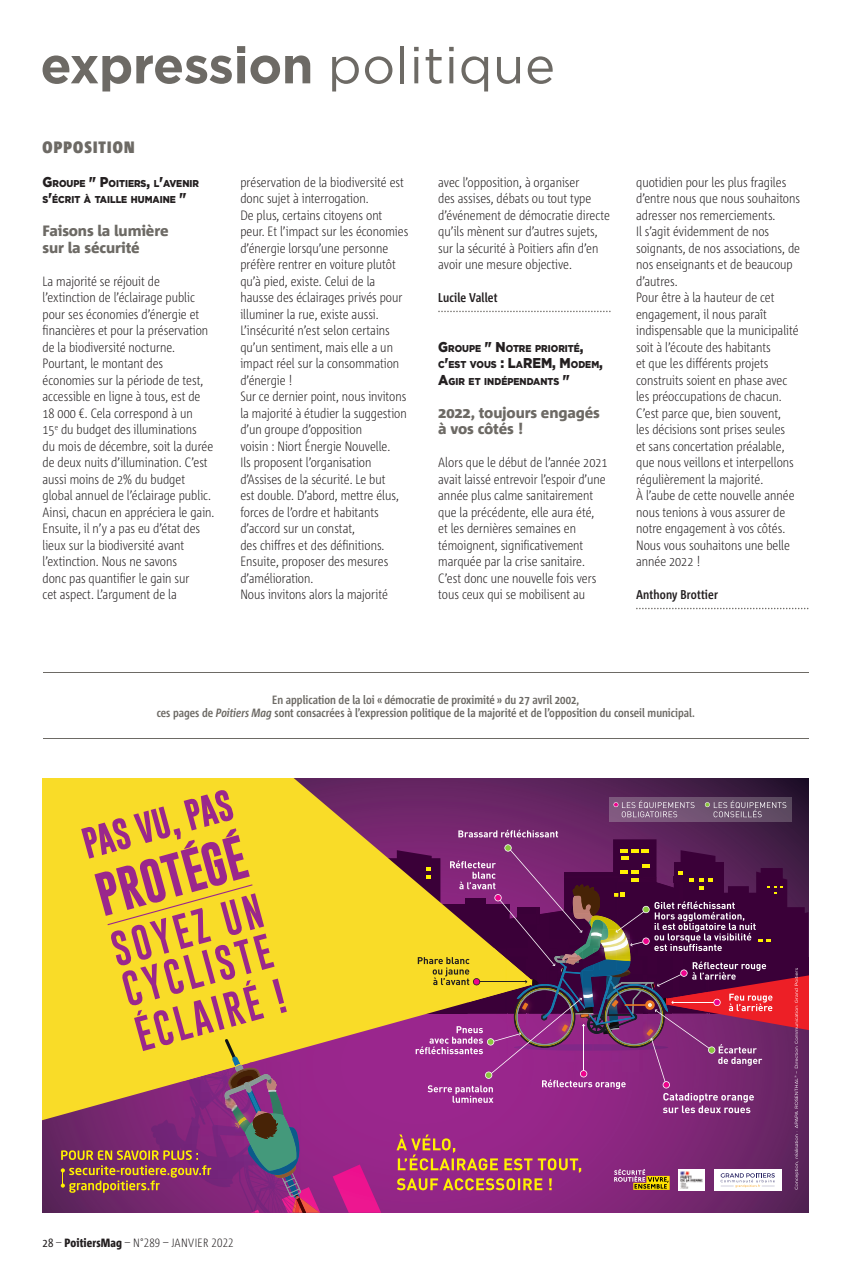
<style>
.page{position:relative;width:851px;height:1276px;background:#fff}
.page>*{position:absolute;margin:0;border:0;box-sizing:border-box;transform-origin:0 0}
.t1{font:700 51px "Gotham";letter-spacing:-.01em;color:#6d6a65}
.t2{font:900 16.5px "Corpid C1 Cd";letter-spacing:.07em;color:#6d6a65}
.t3{font:800 15px/16.5px "Corpid C1";letter-spacing:-.01em;color:#6d6a65}
.t4{font:300 13.5px/16.5px "Corpid C1 Cd";color:#231f20}
.t5{font:700 12.75px "Corpid C1 Cd";letter-spacing:.01em;color:#231f20}
.t6{font:700 12px/13.5px "Corpid C1 Cd";color:#6d6a65;text-align:center}
.t7{font:300 12px "Corpid C1 Cd";letter-spacing:.01em;color:#231f20}
.t8{font:900 10.05px/16.5px "Gotham";color:#231f20;scale:.91 1}
.s1{font-weight:400}
.s2{font-size:14.25px}
.s3{font-style:italic}
.s4{font-weight:800}
</style>
<div class="page">
<hr style="left:43px;top:738px;width:765px;height:1px;background:#6d6a65">
<hr style="left:43px;top:672px;width:765px;height:1px;background:#6d6a65">
<svg style="left:43px;top:779px;width:488px;height:343px;background:#d8b334"></svg>
<svg style="left:61px;top:789px;width:747px;height:423px;background:#a05f5b"></svg>
<img style="left:678px;top:1169px;width:26px;height:21px">
<svg style="left:438px;top:311px;width:172px;height:1px"></svg>
<svg style="left:636px;top:608px;width:172px;height:1px"></svg>
<img style="left:224px;top:1097px;width:13px;height:14px">
<h1 class="t1" style="left:40px;top:31px;width:516px">expression <span class="s1">politique</span></h1>
<p class="t2" style="left:43px;top:137px;width:93px">OPPOSITION</p>
<p class="t8" style="left:43px;top:175px;width:173px"><span class="s2">G</span>ROUPE <span class="s2">" P</span>OITIERS<span class="s2">,</span> L<span class="s2">'</span>AVENIR<br>S<span class="s2">'</span>ÉCRIT À TAILLE HUMAINE <span class="s2">"</span></p>
<p class="t3" style="left:43px;top:222px;width:127px">Faisons la lumière sur la sécurité</p>
<p class="t4" style="left:43px;top:272px;width:173px">La majorité se réjouit de l’extinction de l’éclairage public pour ses économies d’énergie et financières et pour la préservation de la biodiversité nocturne.<br>Pourtant, le montant des économies sur la période de test, accessible en ligne à tous, est de<br>18 000 €. Cela correspond à un<br>15<sup>e</sup> du budget des illuminations<br>du mois de décembre, soit la durée de deux nuits d’illumination. C’est aussi moins de 2% du budget global annuel de l’éclairage public.<br>Ainsi, chacun en appréciera le gain.<br>Ensuite, il n’y a pas eu d’état des lieux sur la biodiversité avant l’extinction. Nous ne savons<br>donc pas quantifier le gain sur<br>cet aspect. L’argument de la</p>
<p class="t4" style="left:240px;top:173px;width:169px">préservation de la biodiversité est donc sujet à interrogation.<br>De plus, certains citoyens ont peur. Et l’impact sur les économies d’énergie lorsqu’une personne préfère rentrer en voiture plutôt qu’à pied, existe. Celui de la hausse des éclairages privés pour illuminer la rue, existe aussi.<br>L’insécurité n’est selon certains qu’un sentiment, mais elle a un impact réel sur la consommation d’énergie !<br>Sur ce dernier point, nous invitons la majorité à étudier la suggestion d’un groupe d’opposition<br>voisin : Niort Énergie Nouvelle.<br>Ils proposent l’organisation d’Assises de la sécurité. Le but<br>est double. D’abord, mettre élus, forces de l’ordre et habitants d’accord sur un constat,<br>des chiffres et des définitions.<br>Ensuite, proposer des mesures d’amélioration.<br>Nous invitons alors la majorité</p>
<p class="t4" style="left:438px;top:173px;width:173px">avec l’opposition, à organiser<br>des assises, débats ou tout type d’événement de démocratie directe qu’ils mènent sur d’autres sujets, sur la sécurité à Poitiers afin d’en avoir une mesure objective.</p>
<p class="t5" style="left:438px;top:290px;width:61px">Lucile Vallet</p>
<p class="t8" style="left:438px;top:340px;width:182px"><span class="s2">G</span>ROUPE <span class="s2">" N</span>OTRE PRIORITÉ<span class="s2">,<br></span>C<span class="s2">'</span>EST VOUS <span class="s2">: L</span>A<span class="s2">REM, M</span>ODEM<span class="s2">,<br>A</span>GIR ET INDÉPENDANTS <span class="s2">"</span></p>
<p class="t3" style="left:438px;top:404px;width:163px">2022, toujours engagés à vos côtés !</p>
<p class="t4" style="left:438px;top:454px;width:171px">Alors que le début de l’année 2021 avait laissé entrevoir l’espoir d’une année plus calme sanitairement que la précédente, elle aura été,<br>et les dernières semaines en témoignent, significativement marquée par la crise sanitaire.<br>C’est donc une nouvelle fois vers tous ceux qui se mobilisent au</p>
<p class="t4" style="left:636px;top:173px;width:165px">quotidien pour les plus fragiles d’entre nous que nous souhaitons adresser nos remerciements.<br>Il s’agit évidemment de nos soignants, de nos associations, de nos enseignants et de beaucoup d’autres.<br>Pour être à la hauteur de cet engagement, il nous paraît indispensable que la municipalité soit à l’écoute des habitants<br>et que les différents projets construits soient en phase avec les préoccupations de chacun.<br>C’est parce que, bien souvent,<br>les décisions sont prises seules<br>et sans concertation préalable, que nous veillons et interpellons régulièrement la majorité.<br>À l’aube de cette nouvelle année nous tenions à vous assurer de notre engagement à vos côtés.<br>Nous vous souhaitons une belle année 2022 !</p>
<p class="t5" style="left:636px;top:587px;width:83px">Anthony Brottier</p>
<p class="t6" style="left:157px;top:692px;width:539px">En application de la loi « démocratie de proximité » du 27 avril 2002,<br>ces pages de <span class="s3">Poitiers Mag</span> sont consacrées à l’expression politique de la majorité et de l’opposition du conseil municipal.</p>
<p class="t7" style="left:43px;top:1235px;width:192px"><span class="s1">28</span> – <span class="s4">PoitiersMag</span> – N°289 – JANVIER 2022</p>
</div>
